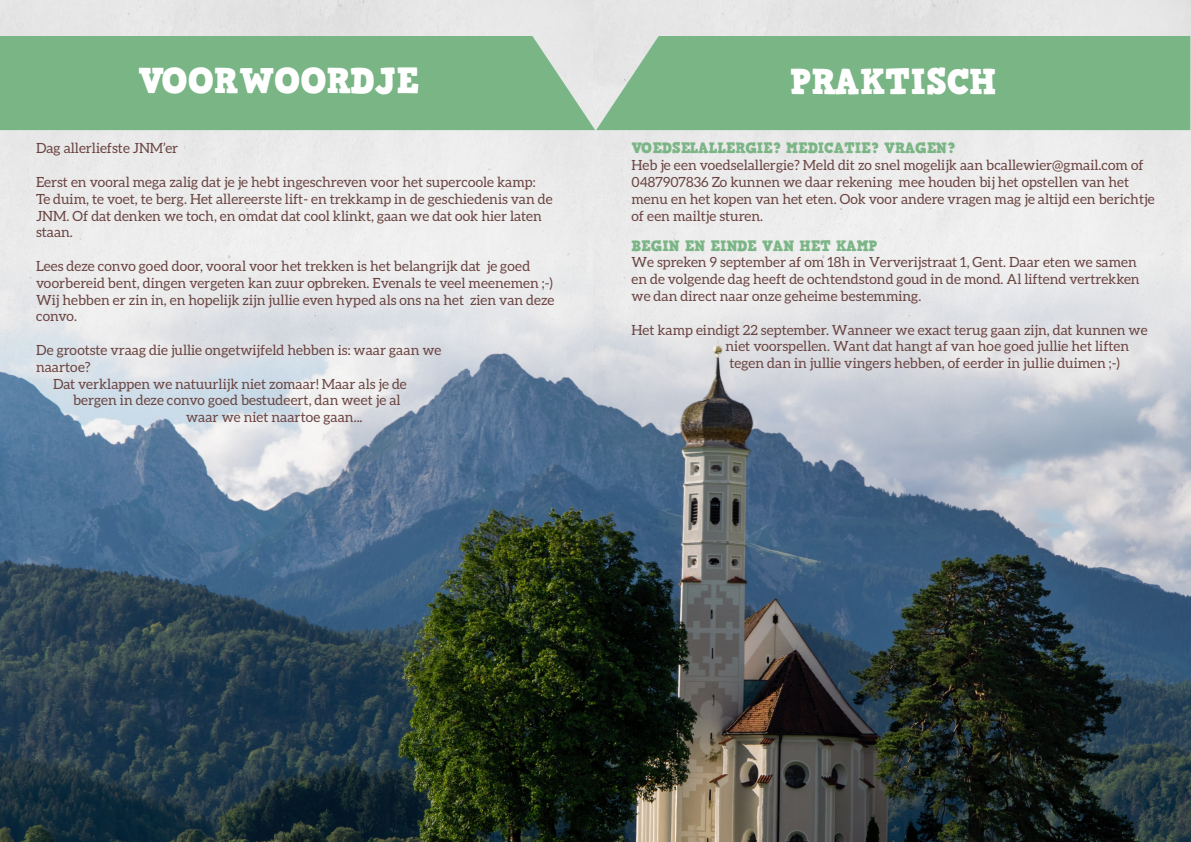
<style>
.page{position:relative;width:1191px;height:842px;background:#fff}
.page>*{position:absolute;margin:0;border:0;box-sizing:border-box;transform-origin:0 0}
.Titel{font:36px "HVD Comic Serif Pro";color:#fff}
.Tussentitel{font:15px "HVD Comic Serif Pro";color:#7bb586}
.Tekst_body{font:14px/16.8px "Aleo";color:#6a4441}
.Tussentitel-2{font:14px/16.8px "Aleo";color:#6a4441}
</style>
<div class="page">
<img style="left:0;top:195px;width:1191px;height:647px">
<div style="left:0;top:36px;width:595px;height:94px;background:#7ab586"></div>
<div style="left:596px;top:36px;width:594px;height:94px;background:#7ab586"></div>
<p class="Titel" style="left:138px;top:53px;width:283px">VOORWOORDJE</p>
<p class="Tekst_body" style="left:36px;top:140px;width:144px">Dag allerliefste JNM’er</p>
<p class="Tekst_body" style="left:36px;top:173px;width:518px">Eerst en vooral mega zalig dat je je hebt ingeschreven voor het supercoole kamp:<br>Te duim, te voet, te berg. Het allereerste lift- en trekkamp in de geschiedenis van de JNM. Of dat denken we toch, en omdat dat cool klinkt, gaan we dat ook hier laten staan.</p>
<p class="Tekst_body" style="left:36px;top:257px;width:520px">Lees deze convo goed door, vooral voor het trekken is het belangrijk dat je goed voorbereid bent, dingen vergeten kan zuur opbreken. Evenals te veel meenemen ;-)<br>Wij hebben er zin in, en hopelijk zijn jullie even hyped als ons na het zien van deze convo.</p>
<p class="Tekst_body" style="left:36px;top:341px;width:407px">De grootste vraag die jullie ongetwijfeld hebben is: waar gaan we</p>
<p class="Tekst_body" style="left:36px;top:358px;width:56px">naartoe?</p>
<p class="Tekst_body" style="left:53px;top:375px;width:355px">Dat verklappen we natuurlijk niet zomaar! Maar als je de</p>
<p class="Tekst_body" style="left:73px;top:392px;width:329px">bergen in deze convo goed bestudeert, dan weet je al</p>
<p class="Tekst_body" style="left:186px;top:409px;width:178px">waar we niet naartoe gaan...</p>
<p class="Titel" style="left:790px;top:54px;width:207px">PRAKTISCH</p>
<p class="Tussentitel" style="left:631px;top:137px;width:325px">VOEDSELALLERGIE? MEDICATIE? VRAGEN?</p>
<p class="Tussentitel-2" style="left:631px;top:157px;width:524px">Heb je een voedselallergie? Meld dit zo snel mogelijk aan bcallewier@gmail.com of 0487907836 Zo kunnen we daar rekening mee houden bij het opstellen van het menu en het kopen van het eten. Ook voor andere vragen mag je altijd een berichtje of een mailtje sturen.</p>
<p class="Tussentitel" style="left:631px;top:234px;width:247px">BEGIN EN EINDE VAN HET KAMP</p>
<p class="Tekst_body" style="left:631px;top:254px;width:509px">We spreken 9 september af om 18h in Ververijstraat 1, Gent. Daar eten we samen en de volgende dag heeft de ochtendstond goud in de mond. Al liftend vertrekken we dan direct naar onze geheime bestemming.</p>
<p class="Tekst_body" style="left:725px;top:321px;width:423px;text-indent:-94px">Het kamp eindigt 22 september. Wanneer we exact terug gaan zijn, dat kunnen we niet voorspellen. Want dat hangt af van hoe goed jullie het liften tegen dan in jullie vingers hebben, of eerder in jullie duimen ;-)</p>
</div>
